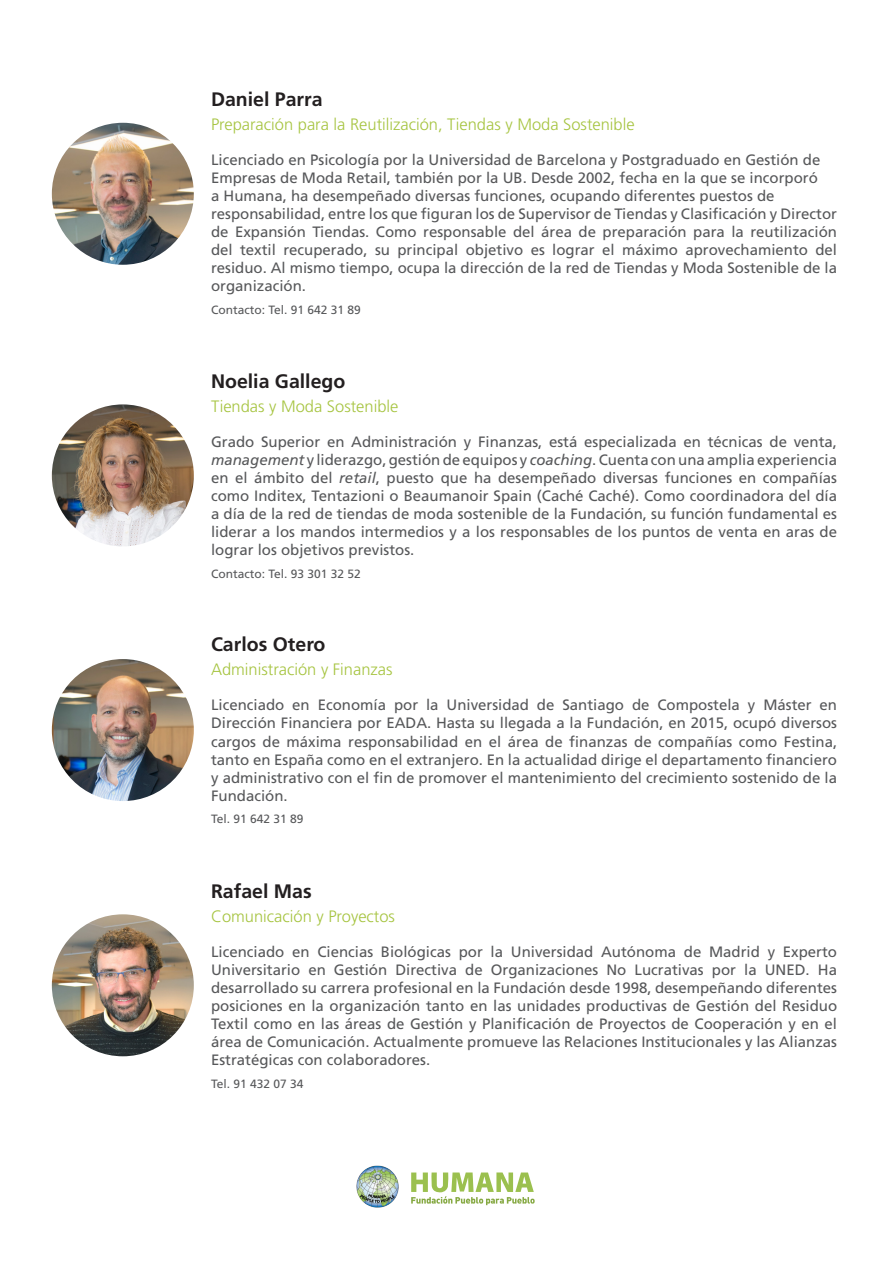
<style>
.page{position:relative;width:893px;height:1263px;background:#fff}
.page>*{position:absolute;margin:0;border:0;box-sizing:border-box;transform-origin:0 0}
.Anidado_programa{font:700 19.5px "Frutiger LT Std";color:#231f20}
.Anidado_programa-2{font:300 16.5px "Frutiger LT Std";color:#a6c440}
.Anidado_programa-3{font:15px/18px "Frutiger LT Std";color:#57585a;text-align:justify}
.Anidado_programa-4{font:12px "Frutiger LT Std";color:#57585a}
.s1{font-style:italic}
</style>
<div class="page">
<img style="left:52px;top:123px;width:142px;height:142px;border-radius:71px">
<img style="left:52px;top:404px;width:142px;height:142px;border-radius:71px">
<img style="left:52px;top:659px;width:142px;height:142px;border-radius:71px">
<img style="left:52px;top:914px;width:142px;height:142px;border-radius:71px">
<svg style="left:411px;top:1172px;width:124px;height:33px"></svg>
<img style="left:356px;top:1165px;width:43px;height:43px">
<p class="Anidado_programa" style="left:211px;top:88px;width:113px">Daniel Parra</p>
<p class="Anidado_programa-2" style="left:211px;top:115px;width:425px">Preparación para la Reutilización, Tiendas y Moda Sostenible</p>
<p class="Anidado_programa-3" style="left:211px;top:151px;width:611px">Licenciado en Psicología por la Universidad de Barcelona y Postgraduado en Gestión de</p>
<p class="Anidado_programa-3" style="left:211px;top:169px;width:608px">Empresas de Moda Retail, también por la UB. Desde 2002, fecha en la que se incorporó</p>
<p class="Anidado_programa-3" style="left:211px;top:187px;width:565px">a Humana, ha desempeñado diversas funciones, ocupando diferentes puestos de</p>
<p class="Anidado_programa-3" style="left:211px;top:205px;width:628px">responsabilidad, entre los que figuran los de Supervisor de Tiendas y Clasificación y Director</p>
<p class="Anidado_programa-3" style="left:211px;top:223px;width:628px">de Expansión Tiendas. Como responsable del área de preparación para la reutilización del textil recuperado, su principal objetivo es lograr el máximo aprovechamiento del residuo. Al mismo tiempo, ocupa la dirección de la red de Tiendas y Moda Sostenible de la organización.</p>
<p class="Anidado_programa-4" style="left:211px;top:303px;width:151px">Contacto: Tel. 91 642 31 89</p>
<p class="Anidado_programa" style="left:211px;top:369px;width:136px">Noelia Gallego</p>
<p class="Anidado_programa-2" style="left:211px;top:397px;width:189px">Tiendas y Moda Sostenible</p>
<p class="Anidado_programa-3" style="left:211px;top:433px;width:628px">Grado Superior en Administración y Finanzas, está especializada en técnicas de venta, <span class="s1">management</span> y liderazgo, gestión de equipos y <span class="s1">coaching</span>. Cuenta con una amplia experiencia en el ámbito del <span class="s1">retail</span>, puesto que ha desempeñado diversas funciones en compañías como Inditex, Tentazioni o Beaumanoir Spain (Caché Caché). Como coordinadora del día a día de la red de tiendas de moda sostenible de la Fundación, su función fundamental es liderar a los mandos intermedios y a los responsables de los puntos de venta en aras de lograr los objetivos previstos.</p>
<p class="Anidado_programa-4" style="left:211px;top:566px;width:151px">Contacto: Tel. 93 301 32 52</p>
<p class="Anidado_programa" style="left:211px;top:633px;width:116px">Carlos Otero</p>
<p class="Anidado_programa-2" style="left:211px;top:660px;width:183px">Administración y Finanzas</p>
<p class="Anidado_programa-3" style="left:211px;top:696px;width:628px">Licenciado en Economía por la Universidad de Santiago de Compostela y Máster en Dirección Financiera por EADA. Hasta su llegada a la Fundación, en 2015, ocupó diversos cargos de máxima responsabilidad en el área de finanzas de compañías como Festina, tanto en España como en el extranjero. En la actualidad dirige el departamento financiero y administrativo con el fin de promover el mantenimiento del crecimiento sostenido de la Fundación.</p>
<p class="Anidado_programa-4" style="left:211px;top:812px;width:94px">Tel. 91 642 31 89</p>
<p class="Anidado_programa" style="left:211px;top:879px;width:102px">Rafael Mas</p>
<p class="Anidado_programa-2" style="left:211px;top:907px;width:185px">Comunicación y Proyectos</p>
<p class="Anidado_programa-3" style="left:211px;top:942px;width:628px">Licenciado en Ciencias Biológicas por la Universidad Autónoma de Madrid y Experto Universitario en Gestión Directiva de Organizaciones No Lucrativas por la UNED. Ha desarrollado su carrera profesional en la Fundación desde 1998, desempeñando diferentes posiciones en la organización tanto en las unidades productivas de Gestión del Residuo Textil como en las áreas de Gestión y Planificación de Proyectos de Cooperación y en el área de Comunicación. Actualmente promueve las Relaciones Institucionales y las Alianzas Estratégicas con colaboradores.</p>
<p class="Anidado_programa-4" style="left:211px;top:1076px;width:94px">Tel. 91 432 07 34</p>
</div>
